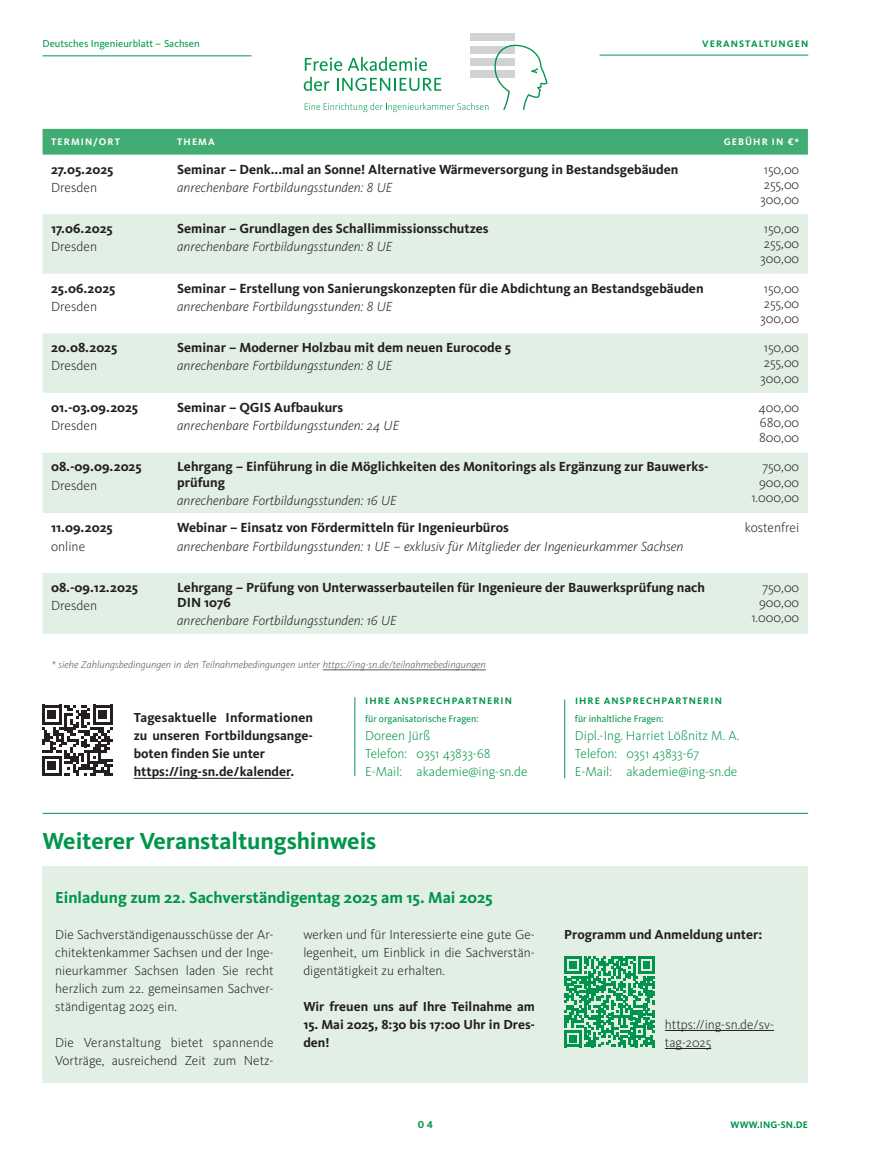
<style>
.page{position:relative;width:872px;height:1170px;background:#fff}
.page>*{position:absolute;margin:0;border:0;box-sizing:border-box;transform-origin:0 0}
.t1{font:700 24px "Kievit OT";letter-spacing:-.005em;color:#00954a}
.t2{font:700 16.5px "Kievit OT";color:#00954a}
.t3{font:700 13.65px/15.1px "Kievit OT";color:#231f20}
.t4{font:italic 300 13.65px "Kievit OT";color:#231f20}
.t5{font:300 13.65px/15.1px "Kievit OT";color:#231f20;text-align:justify}
.t6{font:300 13.5px/18px "Kievit OT";color:#231f20;text-align:justify}
.t7{font:700 13.5px/18px "Kievit OT";color:#231f20}
.t8{font:300 13.5px/18px "Kievit OT";color:#00954a}
.t9{font:italic 300 10.5px "Kievit OT";color:#57585a}
.t10{font:10.5px "Kievit OT";color:#00954a}
.t11{font:700 10.5px "Kievit OT";color:#00954a}
.t12{font:700 9.9px "Kievit OT";letter-spacing:.11em;color:#fff}
.t13{font:700 9.75px "Kievit OT";letter-spacing:.11em;color:#00954a}
.t14{font:9.75px "Kievit OT";color:#00954a}
.t15{font:700 9.75px "Kievit OT";letter-spacing:.01em;color:#00954a}
</style>
<div class="page">
<hr style="left:43px;top:55px;width:208px;height:1px;background:#00954a">
<hr style="left:599px;top:55px;width:209px;height:1px;background:#00954a">
<div style="left:470px;top:33px;width:44px;height:8px;background:#d1d2d4"></div>
<svg style="left:304px;top:44px;width:243px;height:68px"></svg>
<div style="left:43px;top:129px;width:765px;height:26px;background:#41ac73"></div>
<div style="left:43px;top:214px;width:765px;height:419px;background:#e2efe5"></div>
<svg style="left:43px;top:274px;width:765px;height:299px"></svg>
<hr style="left:134px;top:777px;width:156px;height:1px;background:#231f20">
<svg style="left:42px;top:704px;width:70px;height:71px"></svg>
<hr style="left:354px;top:697px;width:1px;height:79px;background:#00954a">
<hr style="left:564px;top:699px;width:1px;height:79px;background:#00954a">
<hr style="left:323px;top:669px;width:163px;height:1px;background:#57585a">
<hr style="left:43px;top:812px;width:765px;height:1px;background:#00954a">
<div style="left:43px;top:866px;width:765px;height:217px;background:#e2efe5"></div>
<hr style="left:665px;top:1030px;width:109px;height:1px;background:#231f20">
<hr style="left:665px;top:1048px;width:46px;height:1px;background:#231f20">
<svg style="left:564px;top:956px;width:91px;height:91px"></svg>
<p class="t10" style="left:43px;top:38px;width:159px">Deutsches Ingenieurblatt – Sachsen</p>
<p class="t13" style="left:702px;top:38px;width:108px">VERANSTALTUNGEN</p>
<p class="t12" style="left:51px;top:136px;width:70px">TERMIN/ORT</p>
<p class="t12" style="left:177px;top:136px;width:39px">THEMA</p>
<p class="t12" style="left:723px;top:136px;width:77px">GEBÜHR IN €*</p>
<p class="t3" style="left:51px;top:161px;width:64px">27.05.2025</p>
<p class="t5" style="left:51px;top:180px;width:47px">Dresden</p>
<p class="t3" style="left:177px;top:161px;width:503px">Seminar – Denk...mal an Sonne! Alternative Wärmeversorgung in Bestandsgebäuden</p>
<p class="t4" style="left:177px;top:179px;width:217px">anrechenbare Fortbildungsstunden: 8 UE</p>
<p class="t5" style="left:760px;top:162px;width:41px">150,00<br>255,00<br>300,00</p>
<p class="t3" style="left:51px;top:221px;width:63px">17.06.2025</p>
<p class="t5" style="left:51px;top:239px;width:47px">Dresden</p>
<p class="t3" style="left:177px;top:221px;width:313px">Seminar – Grundlagen des Schallimmissionsschutzes</p>
<p class="t4" style="left:177px;top:239px;width:217px">anrechenbare Fortbildungsstunden: 8 UE</p>
<p class="t5" style="left:760px;top:221px;width:41px">150,00<br>255,00<br>300,00</p>
<p class="t3" style="left:51px;top:280px;width:66px">25.06.2025</p>
<p class="t5" style="left:51px;top:299px;width:47px">Dresden</p>
<p class="t3" style="left:177px;top:280px;width:528px">Seminar – Erstellung von Sanierungskonzepten für die Abdichtung an Bestandsgebäuden</p>
<p class="t4" style="left:177px;top:298px;width:217px">anrechenbare Fortbildungsstunden: 8 UE</p>
<p class="t5" style="left:760px;top:281px;width:41px">150,00<br>255,00<br>300,00</p>
<p class="t3" style="left:51px;top:340px;width:68px">20.08.2025</p>
<p class="t5" style="left:51px;top:358px;width:47px">Dresden</p>
<p class="t3" style="left:177px;top:340px;width:335px">Seminar – Moderner Holzbau mit dem neuen Eurocode 5</p>
<p class="t4" style="left:177px;top:358px;width:217px">anrechenbare Fortbildungsstunden: 8 UE</p>
<p class="t5" style="left:760px;top:340px;width:41px">150,00<br>255,00<br>300,00</p>
<p class="t3" style="left:51px;top:400px;width:88px">01.-03.09.2025</p>
<p class="t5" style="left:51px;top:418px;width:47px">Dresden</p>
<p class="t3" style="left:177px;top:400px;width:168px">Seminar – QGIS Aufbaukurs</p>
<p class="t4" style="left:177px;top:418px;width:224px">anrechenbare Fortbildungsstunden: 24 UE</p>
<p class="t5" style="left:758px;top:400px;width:42px">400,00<br>680,00<br>800,00</p>
<p class="t3" style="left:51px;top:459px;width:92px">08.-09.09.2025</p>
<p class="t5" style="left:51px;top:477px;width:47px">Dresden</p>
<p class="t3" style="left:177px;top:459px;width:533px">Lehrgang – Einführung in die Möglichkeiten des Monitorings als Ergänzung zur Bauwerks&shy;prüfung</p>
<p class="t4" style="left:177px;top:492px;width:221px">anrechenbare Fortbildungsstunden: 16 UE</p>
<p class="t5" style="left:751px;top:459px;width:49px;text-align:right">750,00<br>900,00<br>1.000,00</p>
<p class="t3" style="left:51px;top:520px;width:63px">11.09.2025</p>
<p class="t5" style="left:51px;top:538px;width:36px">online</p>
<p class="t3" style="left:177px;top:520px;width:333px">Webinar – Einsatz von Fördermitteln für Ingenieurbüros</p>
<p class="t4" style="left:177px;top:538px;width:508px">anrechenbare Fortbildungsstunden: 1 UE – exklusiv für Mitglieder der Ingenieurkammer Sachsen</p>
<p class="t5" style="left:745px;top:520px;width:56px">kostenfrei</p>
<p class="t3" style="left:51px;top:579px;width:88px">08.-09.12.2025</p>
<p class="t5" style="left:51px;top:598px;width:47px">Dresden</p>
<p class="t3" style="left:177px;top:579px;width:529px">Lehrgang – Prüfung von Unterwasserbauteilen für Ingenieure der Bauwerksprüfung nach<br>DIN 1076</p>
<p class="t4" style="left:177px;top:613px;width:221px">anrechenbare Fortbildungsstunden: 16 UE</p>
<p class="t5" style="left:751px;top:580px;width:49px;text-align:right">750,00<br>900,00<br>1.000,00</p>
<p class="t9" style="left:51px;top:659px;width:436px">* siehe Zahlungsbedingungen in den Teilnahmebedingungen unter https://ing-sn.de/teilnahmebedingungen</p>
<p class="t7" style="left:134px;top:709px;width:181px">Tagesaktuelle Informationen zu unseren Fortbildungsange&shy;boten finden Sie unter https://ing-sn.de/kalender.</p>
<p class="t13" style="left:365px;top:695px;width:148px">IHRE ANSPRECHPARTNERIN</p>
<p class="t14" style="left:365px;top:713px;width:115px">für organisatorische Fragen:</p>
<p class="t8" style="left:365px;top:727px;width:164px">Doreen Jürß<br>Telefon: 0351 43833-68<br>E-Mail: akademie@ing-sn.de</p>
<h1 class="t1" style="left:43px;top:826px;width:335px">Weiterer Veranstaltungshinweis</h1>
<p class="t2" style="left:55px;top:887px;width:439px">Einladung zum 22. Sachverständigentag 2025 am 15. Mai 2025</p>
<p class="t6" style="left:303px;top:925px;width:233px">werken und für Interessierte eine gute Ge&shy;legenheit, um Einblick in die Sachverstän&shy;digentätigkeit zu erhalten.</p>
<p class="t7" style="left:303px;top:997px;width:233px">Wir freuen uns auf Ihre Teilnahme am</p>
<p class="t7" style="left:303px;top:1015px;width:233px">15. Mai 2025, 8:30 bis 17:00 Uhr in Dres&shy;den!</p>
<p class="t6" style="left:55px;top:925px;width:220px">Die Sachverständigenausschüsse der Ar&shy;chitektenkammer Sachsen und der Inge&shy;nieurkammer Sachsen laden Sie recht herzlich zum 22. gemeinsamen Sachver&shy;ständigentag 2025 ein.</p>
<p class="t6" style="left:55px;top:1033px;width:220px">Die Veranstaltung bietet spannende<br>Vorträge, ausreichend Zeit zum Netz-</p>
<p class="t13" style="left:575px;top:695px;width:148px">IHRE ANSPRECHPARTNERIN</p>
<p class="t14" style="left:575px;top:713px;width:90px">für inhaltliche Fragen:</p>
<p class="t8" style="left:575px;top:727px;width:166px">Dipl.-Ing. Harriet Lößnitz M. A.<br>Telefon: 0351 43833-67<br>E-Mail: akademie@ing-sn.de</p>
<p class="t7" style="left:564px;top:925px;width:199px">Programm und Anmeldung unter:</p>
<p class="t6" style="left:665px;top:1015px;width:111px">https://ing-sn.de/sv&shy;tag-2025</p>
<p class="t11" style="left:418px;top:1117px;width:17px">04</p>
<p class="t15" style="left:730px;top:1118px;width:79px">WWW.ING-SN.DE</p>
</div>
